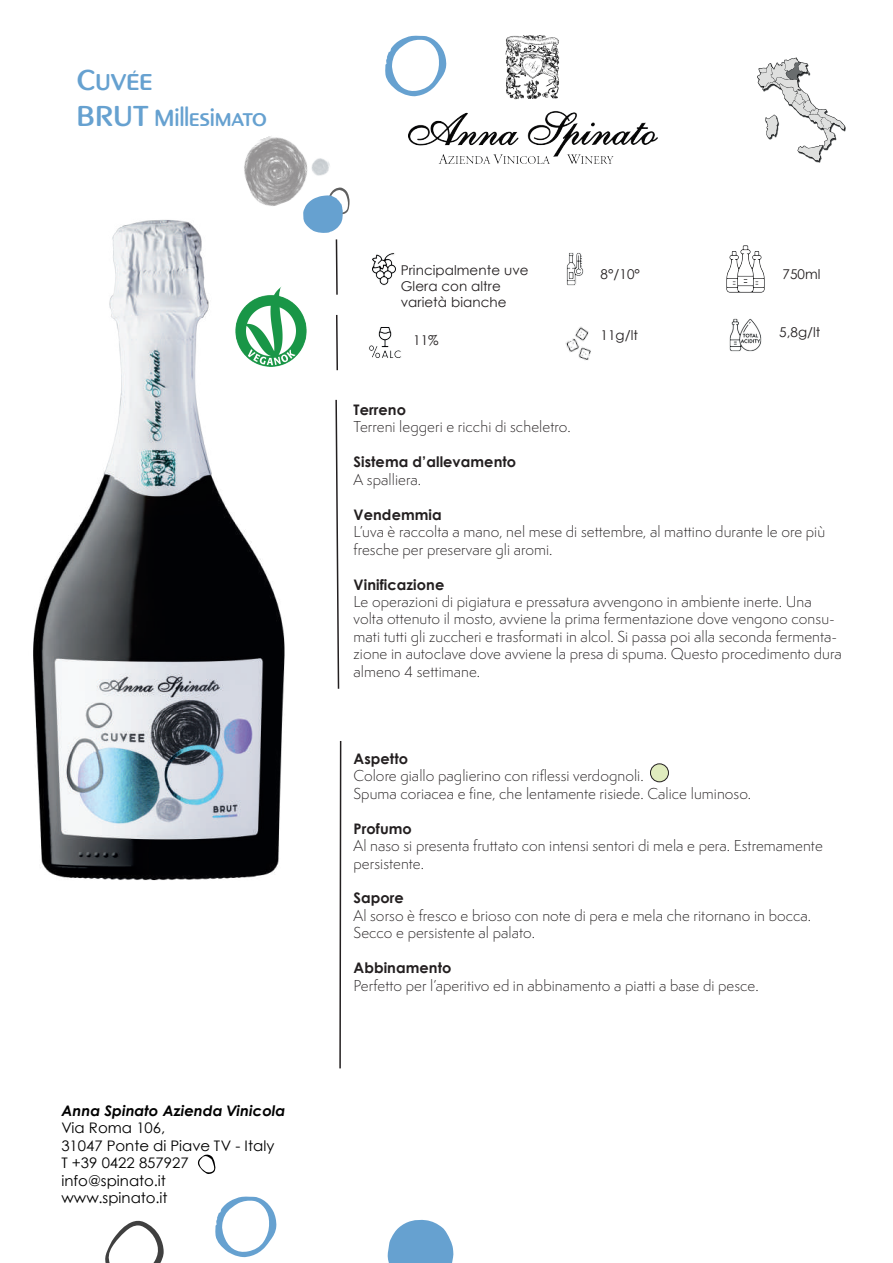
<style>
.page{position:relative;width:893px;height:1263px;background:#fff}
.page>*{position:absolute;margin:0;border:0;box-sizing:border-box;transform-origin:0 0}
.t1{font:500 30px "Pinot Grigio Modern";letter-spacing:.005em;color:#66a1d0}
.t2{font:500 24px "Pinot Grigio Modern";letter-spacing:.005em;color:#66a1d0}
.t3{font:300 14.55px/17.4px "Semplicita Pro";letter-spacing:.005em;color:#231f20}
.t4{font:700 14.55px "Century Gothic";letter-spacing:.005em;color:#231f20}
.t5{font:14.55px/17.4px "Century Gothic";color:#000001}
.t6{font:italic 700 14.55px "Century Gothic";color:#000001}
.t7{font:13.5px/16.2px "Century Gothic";letter-spacing:.005em;color:#231f20}
.s1{font-size:30px}
</style>
<div class="page">
<img style="left:565px;top:326px;width:26px;height:34px">
<img style="left:729px;top:318px;width:33px;height:34px">
<img style="left:566px;top:252px;width:18px;height:34px">
<img style="left:757px;top:57px;width:89px;height:106px">
<img style="left:726px;top:245px;width:39px;height:47px">
<img style="left:506px;top:36px;width:152px;height:127px">
<svg style="left:105px;top:1221px;width:59px;height:42px"></svg>
<svg style="left:198px;top:1154px;width:17px;height:20px"></svg>
<div style="left:650px;top:764px;width:18px;height:18px;background:#e0ecbe;border-radius:50%"></div>
<div style="left:650px;top:764px;width:19px;height:18px;border:1px solid #231f20;border-radius:50%"></div>
<svg style="left:387px;top:1219px;width:66px;height:44px"></svg>
<svg style="left:215px;top:1196px;width:61px;height:61px"></svg>
<svg style="left:394px;top:36px;width:46px;height:9px"></svg>
<img style="left:33px;top:45px;width:497px;height:1020px">
<h1 class="t1" style="left:77px;top:65px;width:77px">Cuvée</h1>
<h2 class="t2" style="left:77px;top:106px;width:191px"><span class="s1">BRUT</span> Millesimato</h2>
<p class="t6" style="left:61px;top:1099px;width:226px">Anna Spinato Azienda Vinicola</p>
<p class="t5" style="left:61px;top:1119px;width:215px">Via Roma 106,<br>31047 Ponte di Piave TV - Italy<br>T +39 0422 857927 info@spinato.it www.spinato.it</p>
<p class="t7" style="left:401px;top:261px;width:129px">Principalmente uve<br>Glera con altre varietà bianche</p>
<p class="t7" style="left:413px;top:332px;width:27px">11%</p>
<p class="t7" style="left:600px;top:266px;width:41px">8°/10°</p>
<p class="t7" style="left:782px;top:265px;width:40px">750ml</p>
<p class="t7" style="left:600px;top:327px;width:39px">11g/lt</p>
<p class="t7" style="left:779px;top:324px;width:43px">5,8g/lt</p>
<p class="t4" style="left:354px;top:399px;width:54px">Terreno</p>
<p class="t3" style="left:354px;top:418px;width:219px">Terreni leggeri e ricchi di scheletro.</p>
<p class="t4" style="left:354px;top:451px;width:164px">Sistema d’allevamento</p>
<p class="t3" style="left:354px;top:471px;width:69px">A spalliera.</p>
<p class="t4" style="left:354px;top:503px;width:90px">Vendemmia</p>
<p class="t3" style="left:354px;top:523px;width:473px">L’uva è raccolta a mano, nel mese di settembre, al mattino durante le ore più fresche per preservare gli aromi.</p>
<p class="t4" style="left:354px;top:573px;width:92px">Vinificazione</p>
<p class="t3" style="left:354px;top:593px;width:490px">Le operazioni di pigiatura e pressatura avvengono in ambiente inerte. Una volta ottenuto il mosto, avviene la prima fermentazione dove vengono consu&shy;mati tutti gli zuccheri e trasformati in alcol. Si passa poi alla seconda fermenta&shy;zione in autoclave dove avviene la presa di spuma. Questo procedimento dura almeno 4 settimane.</p>
<p class="t4" style="left:354px;top:747px;width:56px">Aspetto</p>
<p class="t3" style="left:354px;top:767px;width:399px">Colore giallo paglierino con riflessi verdognoli.<br>Spuma coriacea e fine, che lentamente risiede. Calice luminoso.</p>
<p class="t4" style="left:354px;top:817px;width:60px">Profumo</p>
<p class="t3" style="left:354px;top:837px;width:471px">Al naso si presenta fruttato con intensi sentori di mela e pera. Estremamente persistente.</p>
<p class="t4" style="left:354px;top:887px;width:52px">Sapore</p>
<p class="t3" style="left:354px;top:907px;width:459px">Al sorso è fresco e brioso con note di pera e mela che ritornano in bocca.<br>Secco e persistente al palato.</p>
<p class="t4" style="left:354px;top:957px;width:99px">Abbinamento</p>
<p class="t3" style="left:354px;top:977px;width:407px">Perfetto per l’aperitivo ed in abbinamento a piatti a base di pesce.</p>
</div>
